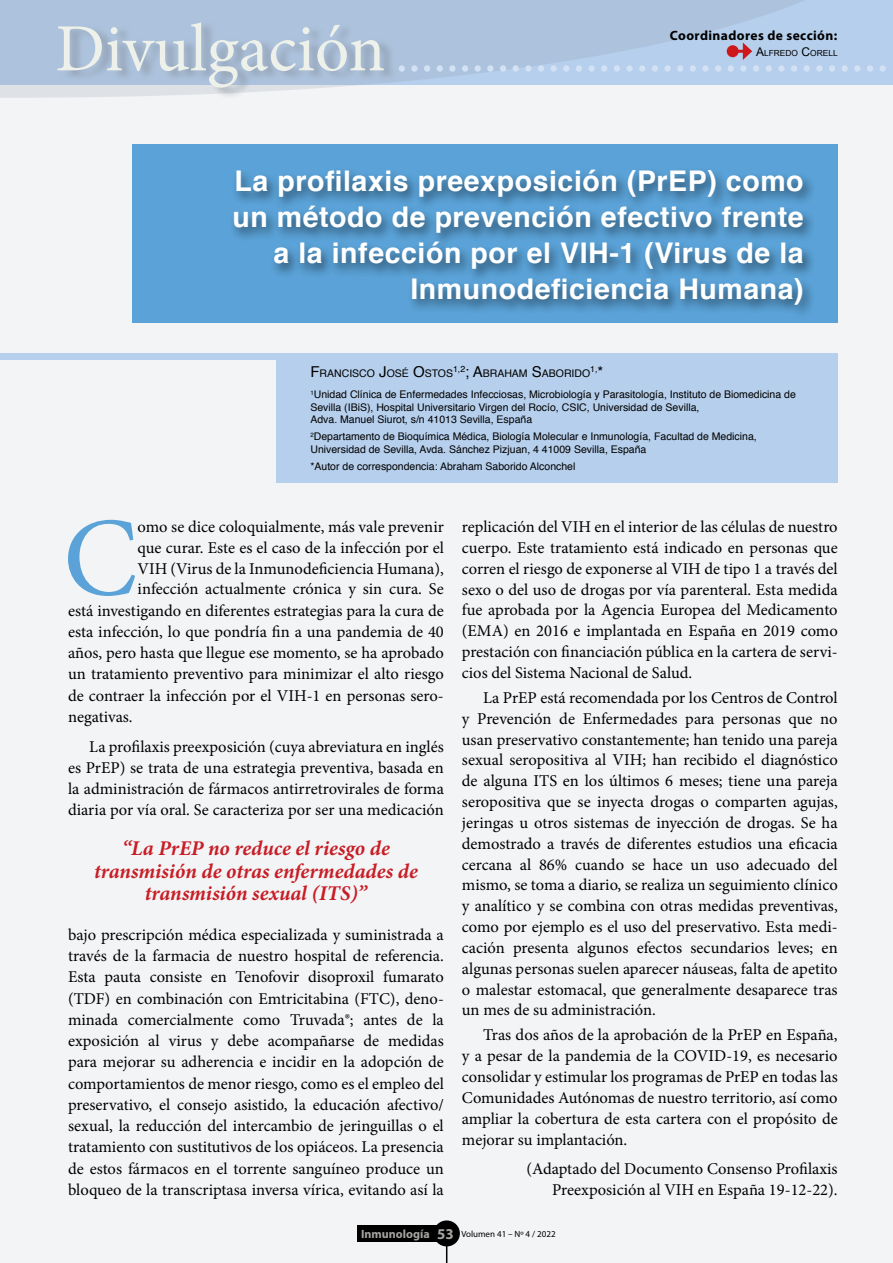
<style>
.page{position:relative;width:893px;height:1263px;background:#f3f4f6}
.page>*{position:absolute;margin:0;border:0;box-sizing:border-box;transform-origin:0 0}
.t1{font:112.05px "Minion Pro";color:#5aa2d7}
.t2{font:55.5px "Minion Pro";color:#d2e1f4}
.t3{font:700 28.5px/36px "Helvetica";letter-spacing:.02em;color:#fff;text-align:right}
.t4{font:italic 700 21px/22.6px "Minion Pro";color:#c71e26;text-align:center}
.t5{font:16.5px/20.9px "Minion Pro";color:#000;text-align:justify}
.t6{font:700 13.5px "Myriad Pro";letter-spacing:.03em;color:#000}
.t7{font:10.5px/12.6px "Helvetica";color:#000}
.t8{font:10.5px "Helvetica";color:#000}
.t9{font:9px "Myriad Pro";color:#000}
.t10{font:8.7px "Helvetica";color:#000}
.t11{font:8.4px "Arial";color:#000}
.s1{font-size:67.5px;color:#edf1ea}
.s2{font-size:12px}
.s3{font-size:15px}
.s4{font-style:inherit}
.s5{font-weight:700;font-size:12px;color:#a7a4a2}
.s6{font-weight:700;font-size:15px;color:#a7a4a2}
</style>
<div class="page">
<div style="left:357px;top:1225px;width:81px;height:17px;background:#000"></div>
<div style="left:433px;top:1220px;width:27px;height:26px;background:#000;border-radius:50%"></div>
<svg style="left:446px;top:1246px;width:1px;height:17px"></svg>
<div style="left:0;top:0;width:893px;height:85px;background:#b6cfec"></div>
<svg style="left:0;top:0;width:804px;height:98px;fill:#adc3dd"></svg>
<div style="left:59px;top:20px;width:340px;height:79px;background:#8995a4;opacity:.75"></div>
<div style="left:727px;top:45px;width:12px;height:12px;background:#cd171a;border-radius:50%"></div>
<svg style="left:733px;top:43px;width:19px;height:17px"></svg>
<div style="left:0;top:353px;width:825px;height:6px;background:#b6cfec"></div>
<div style="left:276px;top:353px;width:562px;height:129px;background:#b6cfec"></div>
<div style="left:132px;top:145px;width:706px;height:178px;background:#5aa2d7"></div>
<div style="left:229px;top:167px;width:587px;height:152px;background:#000;opacity:.51"></div>
<h2 class="t2" style="left:55px;top:16px;width:835px"><span class="s1">Divulgación</span> .......................................</h2>
<p class="t6" style="left:670px;top:27px;width:169px">Coordinadores de sección:</p>
<p class="t11" style="left:756px;top:47px;width:83px"><span class="s2">A</span>LFREDO <span class="s2">C</span>ORELL</p>
<h3 class="t3" style="left:232px;top:163px;width:573px">La profilaxis preexposición (PrEP) como un método de prevención efectivo frente a la infección por el VIH-1 (Virus de la Inmunodeficiencia Humana)</h3>
<p class="t8" style="left:310px;top:365px;width:281px"><span class="s3">F</span>RANCISCO <span class="s3">J</span>OSÉ <span class="s3">O</span>STOS<sup>1,2</sup><span class="s3">; A</span>BRAHAM <span class="s3">S</span>ABORIDO</p>
<p class="t10" style="left:590px;top:362px;width:15px">1<span class="s4">,</span><span class="s3">*</span></p>
<p class="t7" style="left:310px;top:388px;width:487px"><sup>1</sup>Unidad Clínica de Enfermedades Infecciosas, Microbiología y Parasitología, Instituto de Biomedicina de<br>Sevilla (IBiS), Hospital Universitario Virgen del Rocío, CSIC, Universidad de Sevilla,<br>Adva. Manuel Siurot, s/n 41013 Sevilla, España</p>
<p class="t7" style="left:310px;top:430px;width:448px"><sup>2</sup>Departamento de Bioquímica Médica, Biología Molecular e Inmunología, Facultad de Medicina,<br>Universidad de Sevilla, Avda. Sánchez Pizjuan, 4 41009 Sevilla, España</p>
<p class="t7" style="left:310px;top:460px;width:267px">*Autor de correspondencia: Abraham Saborido Alconchel</p>
<h1 class="t1" style="left:63px;top:483px;width:76px">C</h1>
<p class="t5" style="left:138px;top:517px;width:308px">omo se dice coloquialmente, más vale prevenir</p>
<p class="t5" style="left:138px;top:537px;width:308px">que curar. Este es el caso de la infección por el</p>
<p class="t5" style="left:138px;top:558px;width:308px">VIH (Virus de la Inmunodeficiencia Humana),</p>
<p class="t5" style="left:138px;top:579px;width:308px">infección actualmente crónica y sin cura. Se</p>
<p class="t5" style="left:68px;top:600px;width:377px">está investigando en diferentes estrategias para la cura de</p>
<p class="t5" style="left:68px;top:621px;width:377px">esta infección, lo que pondría fin a una pandemia de 40</p>
<p class="t5" style="left:68px;top:642px;width:377px">años, pero hasta que llegue ese momento, se ha aprobado</p>
<p class="t5" style="left:68px;top:664px;width:377px">un tratamiento preventivo para minimizar el alto riesgo</p>
<p class="t5" style="left:68px;top:685px;width:377px">de contraer la infección por el VIH-1 en personas sero-</p>
<p class="t5" style="left:68px;top:706px;width:66px">negativas.</p>
<p class="t5" style="left:68px;top:736px;width:377px;line-height:21.3px;text-indent:21px">La profilaxis preexposición (cuya abreviatura en inglés es PrEP) se trata de una estrategia preventiva, basada en la administración de fármacos antirretrovirales de forma diaria por vía oral. Se caracteriza por ser una medicación</p>
<p class="t4" style="left:94px;top:838px;width:325px">“La PrEP no reduce el riesgo de transmisión de otras enfermedades de transmisión sexual (ITS)”</p>
<p class="t5" style="left:68px;top:924px;width:377px;line-height:21.3px">bajo prescripción médica especializada y suministrada a través de la farmacia de nuestro hospital de referencia.<br>Esta pauta consiste en Tenofovir disoproxil fumarato (TDF) en combinación con Emtricitabina (FTC), deno&shy;minada comercialmente como Truvada®; antes de la exposición al virus y debe acompañarse de medidas para mejorar su adherencia e incidir en la adopción de comportamientos de menor riesgo, como es el empleo del preservativo, el consejo asistido, la educación afectivo/ sexual, la reducción del intercambio de jeringuillas o el tratamiento con sustitutivos de los opiáceos. La presencia de estos fármacos en el torrente sanguíneo produce un bloqueo de la transcriptasa inversa vírica, evitando así la</p>
<p class="t5" style="left:462px;top:516px;width:377px">replicación del VIH en el interior de las células de nuestro cuerpo. Este tratamiento está indicado en personas que corren el riesgo de exponerse al VIH de tipo 1 a través del sexo o del uso de drogas por vía parenteral. Esta medida fue aprobada por la Agencia Europea del Medicamento (EMA) en 2016 e implantada en España en 2019 como prestación con financiación pública en la cartera de servi&shy;cios del Sistema Nacional de Salud.</p>
<p class="t5" style="left:462px;top:687px;width:377px;text-indent:21px">La PrEP está recomendada por los Centros de Control y Prevención de Enfermedades para personas que no usan preservativo constantemente; han tenido una pareja sexual seropositiva al VIH; han recibido el diagnóstico de alguna ITS en los últimos 6 meses; tiene una pareja seropositiva que se inyecta drogas o comparten agujas, jeringas u otros sistemas de inyección de drogas. Se ha demostrado a través de diferentes estudios una eficacia cercana al 86% cuando se hace un uso adecuado del mismo, se toma a diario, se realiza un seguimiento clínico y analítico y se combina con otras medidas preventivas, como por ejemplo es el uso del preservativo. Esta medi&shy;cación presenta algunos efectos secundarios leves; en algunas personas suelen aparecer náuseas, falta de apetito o malestar estomacal, que generalmente desaparece tras un mes de su administración.</p>
<p class="t5" style="left:462px;top:1025px;width:377px;text-indent:21px">Tras dos años de la aprobación de la PrEP en España, y a pesar de la pandemia de la COVID-19, es necesario consolidar y estimular los programas de PrEP en todas las Comunidades Autónomas de nuestro territorio, así como ampliar la cobertura de esta cartera con el propósito de mejorar su implantación.</p>
<p class="t5" style="left:526px;top:1158px;width:313px;text-align:right">(Adaptado del Documento Consenso Profilaxis<br>Preexposición al VIH en España 19-12-22).</p>
<p class="t9" style="left:361px;top:1228px;width:196px"><span class="s5">Inmunología</span> <span class="s6">53</span> Volumen 41 – Nº 4 / 2022</p>
</div>
